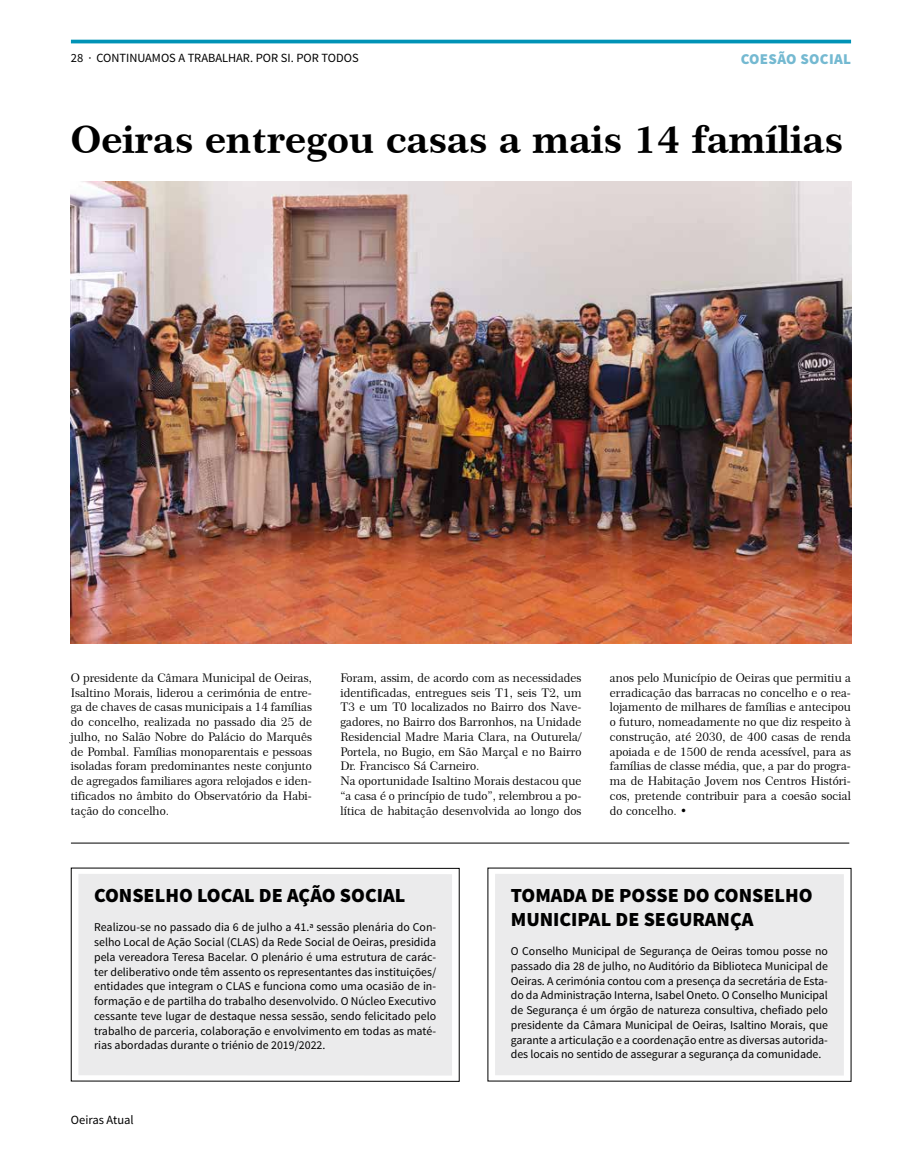
<style>
.page{position:relative;width:922px;height:1170px;background:#fff}
.page>*{position:absolute;margin:0;border:0;box-sizing:border-box;transform-origin:0 0}
.t1{font:37.5px "Century 751 BT Bold B";color:#000}
.t2{font:900 20px/23.8px "Source Sans Pro";color:#000}
.t3{font:900 15px "Source Sans Pro";letter-spacing:.02em;color:#74b9d1}
.t4{font:12.5px "Source Sans Pro";color:#000}
.t5{font:11.88px/14.8px "Century 751 BT Roman B";color:#000;text-align:justify}
.t6{font:11.88px/14.8px "Source Sans Pro";letter-spacing:-.005em;color:#000;text-align:justify}
.s1{font-family:"Century 751 BT Bold B"}
</style>
<div class="page">
<hr style="left:71px;top:40px;width:779px;height:3px;background:#0093b6">
<div style="left:78px;top:873px;width:374px;height:202px;background:#ebebec"></div>
<div style="left:495px;top:873px;width:348px;height:202px;background:#ebebec"></div>
<img style="left:71px;top:182px;width:780px;height:461px">
<hr style="left:71px;top:842px;width:778px;height:1px;background:#000">
<p class="t4" style="left:71px;top:50px;width:289px">28 · CONTINUAMOS A TRABALHAR. POR SI. POR TODOS</p>
<p class="t3" style="left:740px;top:49px;width:112px">COESÃO SOCIAL</p>
<h1 class="t1" style="left:71px;top:116px;width:773px">Oeiras entregou casas a mais 14 famílias</h1>
<p class="t5" style="left:71px;top:670px;width:242px">O presidente da Câmara Municipal de Oeiras, Isaltino Morais, liderou a cerimónia de entre&shy;ga de chaves de casas municipais a 14 famílias do concelho, realizada no passado dia 25 de julho, no Salão Nobre do Palácio do Marquês de Pombal. Famílias monoparentais e pessoas isoladas foram predominantes neste conjunto de agregados familiares agora relojados e iden&shy;tificados no âmbito do Observatório da Habi&shy;tação do concelho.</p>
<p class="t5" style="left:340px;top:670px;width:242px;text-align:left">Foram, assim, de acordo com as necessidades identificadas, entregues seis T1, seis T2, um T3 e um T0 localizados no Bairro dos Nave&shy;gadores, no Bairro dos Barronhos, na Unidade Residencial Madre Maria Clara, na Outurela/ Portela, no Bugio, em São Marçal e no Bairro Dr. Francisco Sá Carneiro.<br>Na oportunidade Isaltino Morais destacou que “a casa é o princípio de tudo”, relembrou a po&shy;lítica de habitação desenvolvida ao longo dos</p>
<p class="t5" style="left:609px;top:670px;width:242px">anos pelo Município de Oeiras que permitiu a erradicação das barracas no concelho e o rea&shy;lojamento de milhares de famílias e antecipou o futuro, nomeadamente no que diz respeito à construção, até 2030, de 400 casas de renda apoiada e de 1500 de renda acessível, para as famílias de classe média, que, a par do progra&shy;ma de Habitação Jovem nos Centros Históri&shy;cos, pretende contribuir para a coesão social do concelho. <span class="s1">•</span></p>
<h2 class="t2" style="left:94px;top:884px;width:313px">CONSELHO LOCAL DE AÇÃO SOCIAL</h2>
<p class="t6" style="left:94px;top:920px;width:343px">Realizou-se no passado dia 6 de julho a 41.ª sessão plenária do Con&shy;selho Local de Ação Social (CLAS) da Rede Social de Oeiras, presidida pela vereadora Teresa Bacelar. O plenário é uma estrutura de carác&shy;ter deliberativo onde têm assento os representantes das instituições/ entidades que integram o CLAS e funciona como uma ocasião de in&shy;formação e de partilha do trabalho desenvolvido. O Núcleo Executivo cessante teve lugar de destaque nessa sessão, sendo felicitado pelo trabalho de parceria, colaboração e envolvimento em todas as maté&shy;rias abordadas durante o triénio de 2019/2022.</p>
<p class="t4" style="left:71px;top:1112px;width:64px">Oeiras Atual</p>
<h2 class="t2" style="left:510px;top:884px;width:303px">TOMADA DE POSSE DO CONSELHO<br>MUNICIPAL DE SEGURANÇA</h2>
<p class="t6" style="left:510px;top:943px;width:318px">O Conselho Municipal de Segurança de Oeiras tomou posse no passado dia 28 de julho, no Auditório da Biblioteca Municipal de Oeiras. A cerimónia contou com a presença da secretária de Esta&shy;do da Administração Interna, Isabel Oneto. O Conselho Municipal de Segurança é um órgão de natureza consultiva, chefiado pelo presidente da Câmara Municipal de Oeiras, Isaltino Morais, que garante a articulação e a coordenação entre as diversas autorida&shy;des locais no sentido de assegurar a segurança da comunidade.</p>
</div>
